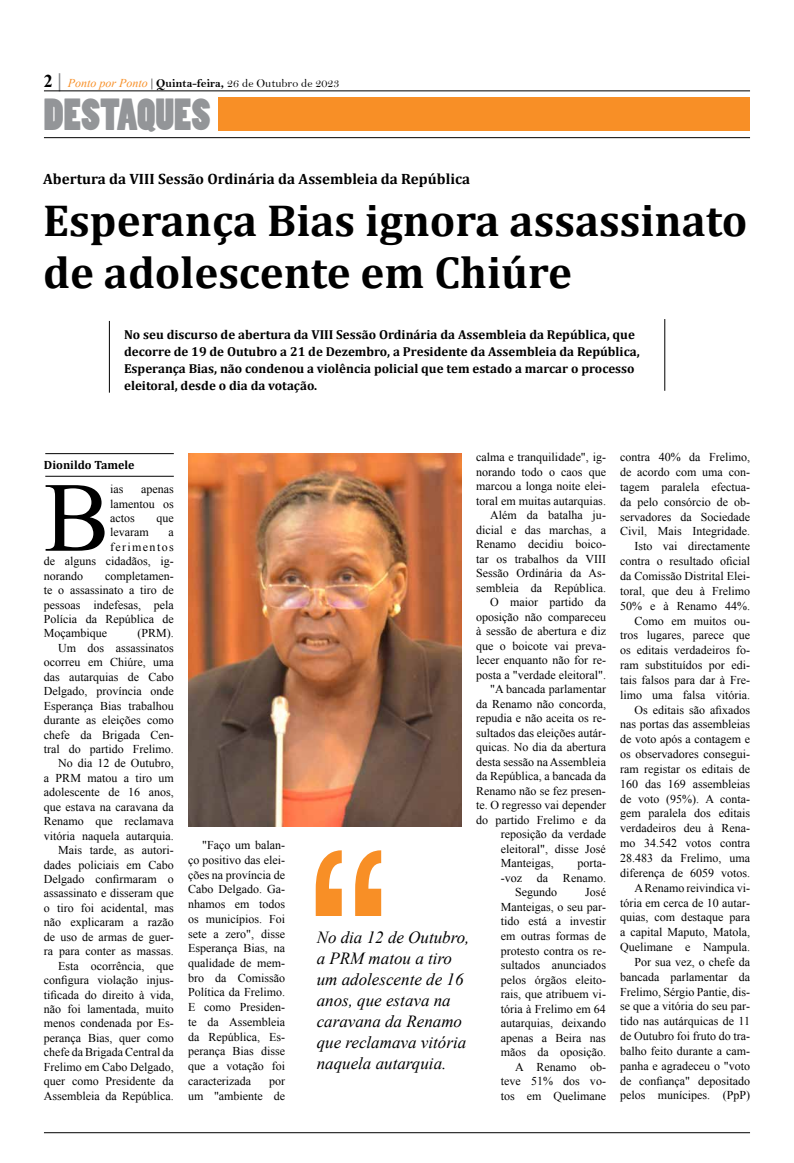
<style>
.page{position:relative;width:794px;height:1163px;background:#fff}
.page>*{position:absolute;margin:0;border:0;box-sizing:border-box;transform-origin:0 0}
.t1{font:99px "Times New Roman";color:#000}
.t2{font:700 45px/52px "Cambria";color:#000}
.t3{font:42px "Poplar Std";color:#939598}
.t4{font:italic 17px/21px "Times New Roman";color:#000}
.t5{font:700 15px "Cambria";color:#000}
.t6{font:700 13px/17px "Cambria";color:#000}
.t7{font:12px/14.8px "Times New Roman";color:#000;text-align:right}
.t8{font:12px "Bell";color:#000}
.t9{font:700 12px "Cambria";color:#000}
.t10{font:12px "Times New Roman";letter-spacing:.115em;color:#000}
.s1{font-family:"Times New Roman";font-weight:700;font-size:18px}
.s2{font-family:"Times New Roman";font-weight:700;font-size:20px;color:#808285}
.s3{font-family:"Times New Roman";font-style:italic;color:#f88f26}
.s4{font-family:"Times New Roman"}
.s5{font-family:"Bell MT Bold"}
</style>
<div class="page">
<hr style="left:44px;top:137px;width:706px;height:1px;background:#000">
<hr style="left:44px;top:90px;width:706px;height:1px;background:#000">
<div style="left:219px;top:97px;width:531px;height:34px;background:#f88f26"></div>
<hr style="left:44px;top:1131px;width:706px;height:1px;background:#000">
<hr style="left:664px;top:319px;width:1px;height:72px;background:#000">
<hr style="left:109px;top:321px;width:1px;height:71px;background:#000">
<svg style="left:316px;top:850px;width:65px;height:65px"></svg>
<hr style="left:45px;top:453px;width:129px;height:1px;background:#000">
<hr style="left:45px;top:475px;width:129px;height:1px;background:#000">
<img style="left:188px;top:453px;width:274px;height:373px">
<p class="t8" style="left:44px;top:76px;width:297px"><span class="s1">2</span> <span class="s2">|</span> <span class="s3">Ponto por Ponto</span> <span class="s4">|</span> <span class="s5">Quinta-feira,</span> 26 de Outubro de 2023</p>
<h3 class="t3" style="left:44px;top:91px;width:168px">DESTAQUES</h3>
<p class="t5" style="left:43px;top:169px;width:428px">Abertura da VIII Sessão Ordinária da Assembleia da República</p>
<h2 class="t2" style="left:43px;top:193px;width:705px">Esperança Bias ignora assassinato de adolescente em Chiúre</h2>
<p class="t6" style="left:124px;top:325px;width:517px">No seu discurso de abertura da VIII Sessão Ordinária da Assembleia da República, que decorre de 19 de Outubro a 21 de Dezembro, a Presidente da Assembleia da República, Esperança Bias, não condenou a violência policial que tem estado a marcar o processo eleitoral, desde o dia da votação.</p>
<p class="t9" style="left:44px;top:457px;width:92px">Dionildo Tamele</p>
<h1 class="t1" style="left:44px;top:451px;width:68px">B</h1>
<p class="t7" style="left:110px;top:481px;width:15px">ias</p>
<p class="t7" style="left:110px;top:481px;width:65px;line-height:14.4px;text-align:justify;text-indent:31px">apenas lamentou os actos</p>
<p class="t7" style="left:156px;top:510px;width:19px">que</p>
<p class="t7" style="left:110px;top:524px;width:40px">levaram</p>
<p class="t7" style="left:168px;top:524px;width:7px">a</p>
<p class="t10" style="left:110px;top:538px;width:65px">ferimentos</p>
<p class="t7" style="left:44px;top:553px;width:131px">de alguns cidadãos, ig-</p>
<p class="t7" style="left:44px;top:568px;width:41px">norando</p>
<p class="t7" style="left:44px;top:568px;width:131px;line-height:14.4px;text-align:justify;text-indent:61px">completamen&shy;te o assassinato a tiro de pessoas indefesas, pela Polícia da República de Moçambique</p>
<p class="t7" style="left:44px;top:626px;width:131px;line-height:14.4px">(PRM).<br>Um dos assassinatos ocorreu em Chiúre, uma das autarquias de Cabo<br>Delgado, província onde<br>Esperança Bias trabalhou durante as eleições como chefe da Brigada Cen&shy;tral do partido Frelimo.<br>No dia 12 de Outubro,<br>a PRM matou a tiro um adolescente de 16 anos, que estava na caravana da<br>Renamo que reclamava vitória naquela autarquia.<br>Mais tarde, as autori&shy;dades policiais em Cabo<br>Delgado confirmaram o assassinato e disseram que o tiro foi acidental, mas não explicaram a razão de uso de armas de guer&shy;ra para conter as massas.<br>Esta ocorrência, que configura violação injus&shy;tificada do direito à vida, não foi lamentada, muito menos condenada por Es&shy;perança Bias, quer como chefe da Brigada Central da<br>Frelimo em Cabo Delgado, quer como Presidente da<br>Assembleia da República.</p>
<p class="t7" style="left:188px;top:837px;width:99px;text-align:justify;text-indent:14px">"Faço um balan&shy;ço positivo das elei&shy;ções na província de Cabo Delgado. Ga&shy;nhamos em todos os municípios. Foi sete a zero", disse Esperança Bias, na qualidade de mem&shy;bro da Comissão Política da Frelimo.<br>E como Presiden&shy;te da Assembleia da República, Es&shy;perança Bias disse que a votação foi caracterizada</p>
<p class="t7" style="left:188px;top:1073px;width:98px">por<br>um "ambiente de</p>
<h3 class="t4" style="left:317px;top:926px;width:154px">No dia 12 de Outubro, a PRM matou a tiro um adolescente de 16 anos, que estava na caravana da Renamo que reclamava vitória naquela autarquia.</h3>
<p class="t7" style="left:476px;top:449px;width:131px">calma e tranquilidade", ig-</p>
<p class="t7" style="left:476px;top:464px;width:131px">norando todo o caos que</p>
<p class="t7" style="left:476px;top:478px;width:131px">marcou a longa noite elei-</p>
<p class="t7" style="left:476px;top:493px;width:131px">toral em muitas autarquias.</p>
<p class="t7" style="left:490px;top:507px;width:117px">Além da batalha ju-</p>
<p class="t7" style="left:476px;top:522px;width:131px">dicial e das marchas, a</p>
<p class="t7" style="left:476px;top:536px;width:131px">Renamo decidiu boico-</p>
<p class="t7" style="left:476px;top:551px;width:131px">tar os trabalhos da VIII</p>
<p class="t7" style="left:476px;top:565px;width:131px">Sessão Ordinária da As-</p>
<p class="t7" style="left:476px;top:580px;width:131px">sembleia da República.</p>
<p class="t7" style="left:490px;top:594px;width:117px">O maior partido da</p>
<p class="t7" style="left:476px;top:609px;width:131px">oposição não compareceu</p>
<p class="t7" style="left:476px;top:623px;width:131px">à sessão de abertura e diz</p>
<p class="t7" style="left:476px;top:638px;width:131px">que o boicote vai preva-</p>
<p class="t7" style="left:476px;top:652px;width:131px">lecer enquanto não for re-</p>
<p class="t7" style="left:476px;top:667px;width:131px">posta a "verdade eleitoral".</p>
<p class="t7" style="left:490px;top:681px;width:117px">"A bancada parlamentar</p>
<p class="t7" style="left:476px;top:696px;width:131px">da Renamo não concorda,</p>
<p class="t7" style="left:476px;top:710px;width:131px">repudia e não aceita os re-</p>
<p class="t7" style="left:476px;top:725px;width:131px">sultados das eleições autár-</p>
<p class="t7" style="left:476px;top:739px;width:131px">quicas. No dia da abertura</p>
<p class="t7" style="left:476px;top:754px;width:131px">desta sessão na Assembleia</p>
<p class="t7" style="left:476px;top:768px;width:131px">da República, a bancada da</p>
<p class="t7" style="left:476px;top:783px;width:131px">Renamo não se fez presen-</p>
<p class="t7" style="left:476px;top:797px;width:131px">te. O regresso vai depender</p>
<p class="t7" style="left:476px;top:812px;width:131px">do partido Frelimo e da</p>
<p class="t7" style="left:501px;top:826px;width:106px">reposição da verdade</p>
<p class="t7" style="left:501px;top:841px;width:106px">eleitoral", disse José</p>
<p class="t7" style="left:501px;top:855px;width:54px">Manteigas,</p>
<p class="t7" style="left:577px;top:855px;width:30px">porta-</p>
<p class="t7" style="left:501px;top:870px;width:107px">-voz da Renamo.</p>
<p class="t7" style="left:515px;top:884px;width:43px">Segundo</p>
<p class="t7" style="left:501px;top:884px;width:107px;line-height:14.5px">José<br>Manteigas, o seu par&shy;tido está a investir em outras formas de protesto contra os re&shy;sultados anunciados pelos órgãos eleito&shy;rais, que atribuem vi&shy;tória à Frelimo em 64 autarquias, deixando apenas a Beira nas mãos da oposição.<br>A Renamo ob&shy;teve 51% dos vo&shy;tos em Quelimane</p>
<p class="t7" style="left:620px;top:449px;width:131px">contra 40% da Frelimo, de acordo com uma con&shy;tagem paralela efectua&shy;da pelo consórcio de ob&shy;servadores da Sociedade<br>Civil, Mais Integridade.<br>Isto vai directamente contra o resultado oficial da Comissão Distrital Elei&shy;toral, que deu à Frelimo<br>50% e à Renamo 44%.<br>Como em muitos ou&shy;tros lugares, parece que os editais verdadeiros fo&shy;ram substituídos por edi&shy;tais falsos para dar à Fre&shy;limo uma falsa vitória.<br>Os editais são afixados nas portas das assembleias de voto após a contagem e os observadores consegui&shy;ram registar os editais de<br>160 das 169 assembleias de voto (95%). A conta&shy;gem paralela dos editais verdadeiros deu à Rena&shy;mo 34.542 votos contra<br>28.483 da Frelimo, uma diferença de 6059 votos.<br>A Renamo reivindica vi&shy;tória em cerca de 10 autar&shy;quias, com destaque para a capital Maputo, Matola,<br>Quelimane e Nampula.<br>Por sua vez, o chefe da bancada parlamentar da<br>Frelimo, Sérgio Pantie, dis&shy;se que a vitória do seu par&shy;tido nas autárquicas de 11 de Outubro foi fruto do tra&shy;balho feito durante a cam&shy;panha e agradeceu o "voto de confiança" depositado pelos munícipes. (PpP)</p>
</div>
